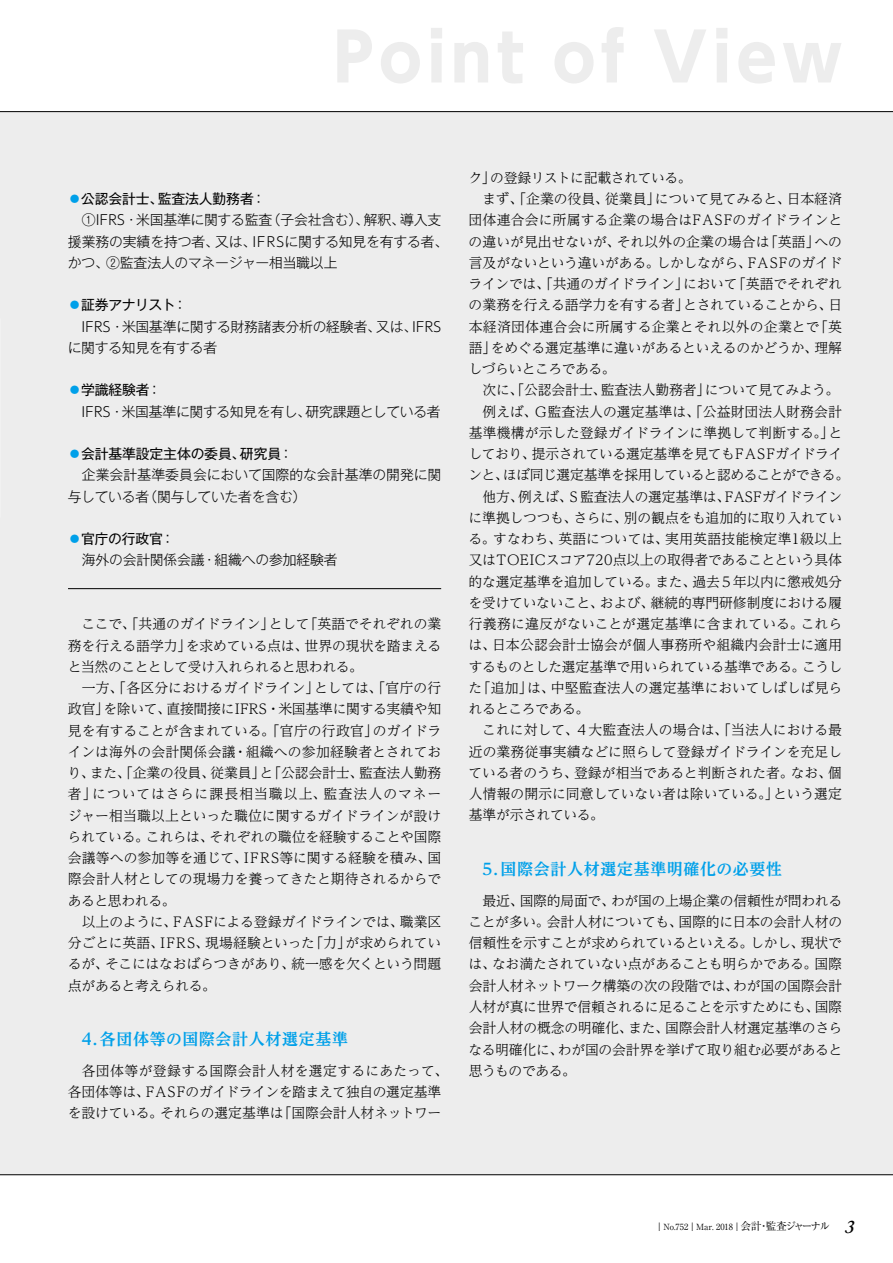
<style>
.page{position:relative;width:893px;height:1263px;background:#fff}
.page>*{position:absolute;margin:0;border:0;box-sizing:border-box;transform-origin:0 0}
.t1{font:700 15.9px "UD Reimin Pr 6 N";letter-spacing:.045em;color:#00a0e9}
.t2{font:300 13.8px/21.3px "UD Reimin Pr 6 N";letter-spacing:-.01em;color:#000;text-align:justify}
.t3{font:300 13.8px/21.3px "Gothic MB101 Pr 6 N";letter-spacing:-.015em;color:#000}
.t4{font:300 13.8px "UD Reimin Pr 6 N";letter-spacing:.01em;color:#000}
.t5{font:300 13.8px "UD Reimin Pr 6 N";letter-spacing:.015em;color:#000}
.t6{font:300 13.8px "UD Reimin Pr 6 N";letter-spacing:-.03em;color:#000}
.t7{font:13.8px "Gothic MB101 Pr 6 N";letter-spacing:-.01em;color:#000}
.t8{font:300 13.8px "UD Reimin Pr 6 N";letter-spacing:-.045em;color:#000}
.t9{font:300 13.8px "UD Reimin Pr 6 N";letter-spacing:-.035em;color:#000}
.t10{font:8.55px "Ryumin Pr 6 N";color:#000}
.s1{color:#00a0e9}
.s2{font-family:"UD Shin Go Pr 6 N"}
.s3{font-weight:400;color:#00a0e9}
.s4{font-weight:400}
.s5{font-size:10.65px}
.s6{font-family:"Adobe Caslon Pro";font-weight:600;font-style:italic;font-size:19.2px}
</style>
<div class="page">
<div style="left:0;top:112px;width:893px;height:1063px;background:#ededed"></div>
<hr style="left:68px;top:588px;width:373px;height:1px;background:#000">
<hr style="left:0;top:1174px;width:893px;height:1px;background:#000">
<hr style="left:0;top:111px;width:893px;height:1px;background:#000">
<p class="t7" style="left:68px;top:187px;width:199px"><span class="s1">●</span>公認会計士、監査法人勤務者：</p>
<p class="t3" style="left:82px;top:208px;width:361px">①<span class="s2">IFRS</span>・米国基準に関する監査（子会社含む）、解釈、導入支</p>
<p class="t3" style="left:68px;top:229px;width:382px">援業務の実績を持つ者、又は、<span class="s2">IFRS</span>に関する知見を有する者、</p>
<p class="t3" style="left:68px;top:251px;width:271px">かつ、②監査法人のマネージャー相当職以上</p>
<p class="t7" style="left:68px;top:294px;width:121px"><span class="s1">●</span>証券アナリスト：</p>
<p class="t3" style="left:82px;top:315px;width:361px"><span class="s2">IFRS</span>・米国基準に関する財務諸表分析の経験者、又は、<span class="s2">IFRS</span></p>
<p class="t3" style="left:68px;top:336px;width:151px">に関する知見を有する者</p>
<p class="t3" style="left:82px;top:378px;width:361px;text-indent:-14px"><span class="s3">●</span><span class="s4">学識経験者：<br></span><span class="s2">IFRS</span>・米国基準に関する知見を有し、研究課題としている者</p>
<p class="t7" style="left:68px;top:442px;width:227px"><span class="s1">●</span>会計基準設定主体の委員、研究員：</p>
<p class="t3" style="left:82px;top:463px;width:361px">企業会計基準委員会において国際的な会計基準の開発に関</p>
<p class="t3" style="left:68px;top:485px;width:240px">与している者（関与していた者を含む）</p>
<p class="t3" style="left:82px;top:527px;width:257px;text-indent:-14px"><span class="s3">●</span><span class="s4">官庁の行政官：<br></span>海外の会計関係会議・組織への参加経験者</p>
<p class="t2" style="left:68px;top:613px;width:375px;text-indent:14px">ここで、「共通のガイドライン」として「英語でそれぞれの業務を行える語学力」を求めている点は、世界の現状を踏まえると当然のこととして受け入れられると思われる。</p>
<p class="t2" style="left:68px;top:677px;width:375px;text-indent:14px">一方、「各区分におけるガイドライン」としては、「官庁の行政官」を除いて、直接間接にIFRS・米国基準に関する実績や知見を有することが含まれている。「官庁の行政官」のガイドラインは海外の会計関係会議・組織への参加経験者とされており、また、「企業の役員、従業員」と「公認会計士、監査法人勤務者」についてはさらに課長相当職以上、監査法人のマネージャー相当職以上といった職位に関するガイドラインが設けられている。これらは、それぞれの職位を経験することや国際会議等への参加等を通じて、IFRS等に関する経験を積み、国際会計人材としての現場力を養ってきたと期待されるからであると思われる。</p>
<p class="t2" style="left:68px;top:910px;width:375px;text-indent:14px">以上のように、FASFによる登録ガイドラインでは、職業区分ごとに英語、IFRS、現場経験といった「力」が求められているが、そこにはなおばらつきがあり、統一感を欠くという問題点があると考えられる。</p>
<p class="t1" style="left:82px;top:1026px;width:268px">4. 各団体等の国際会計人材選定基準</p>
<p class="t2" style="left:68px;top:1059px;width:382px;text-align:left;text-indent:14px">各団体等が登録する国際会計人材を選定するにあたって、各団体等は、FASFのガイドラインを踏まえて独自の選定基準を設けている。それらの選定基準は「国際会計人材ネットワー</p>
<p class="t6" style="left:469px;top:166px;width:225px">ク」の登録リストに記載されている。</p>
<p class="t2" style="left:482px;top:188px;width:361px">まず、「企業の役員、従業員」について見てみると、日本経済</p>
<p class="t4" style="left:469px;top:209px;width:375px">団体連合会に所属する企業の場合はFASFのガイドラインと</p>
<p class="t2" style="left:469px;top:230px;width:375px">の違いが見出せないが、それ以外の企業の場合は「英語」への</p>
<p class="t2" style="left:469px;top:251px;width:375px">言及がないという違いがある。しかしながら、FASFのガイド</p>
<p class="t2" style="left:469px;top:273px;width:375px">ラインでは、「共通のガイドライン」において「英語でそれぞれ</p>
<p class="t2" style="left:469px;top:294px;width:375px">の業務を行える語学力を有する者」とされていることから、日</p>
<p class="t5" style="left:469px;top:315px;width:375px">本経済団体連合会に所属する企業とそれ以外の企業とで「英</p>
<p class="t2" style="left:469px;top:336px;width:375px">語」をめぐる選定基準に違いがあるといえるのかどうか、理解</p>
<p class="t9" style="left:468px;top:358px;width:149px">しづらいところである。</p>
<p class="t2" style="left:482px;top:379px;width:358px">次に、「公認会計士、監査法人勤務者」について見てみよう。</p>
<p class="t4" style="left:483px;top:400px;width:361px">例えば、Ｇ監査法人の選定基準は、「公益財団法人財務会計</p>
<p class="t2" style="left:469px;top:421px;width:375px">基準機構が示した登録ガイドラインに準拠して判断する。」と</p>
<p class="t2" style="left:468px;top:443px;width:375px">しており、提示されている選定基準を見てもFASFガイドライ</p>
<p class="t8" style="left:468px;top:464px;width:382px">ンと、ほぼ同じ選定基準を採用していると認めることができる。</p>
<p class="t2" style="left:483px;top:485px;width:361px">他方、例えば、Ｓ監査法人の選定基準は、FASFガイドライン</p>
<p class="t2" style="left:469px;top:506px;width:375px">に準拠しつつも、さらに、別の観点をも追加的に取り入れてい</p>
<p class="t4" style="left:469px;top:528px;width:375px">る。すなわち、英語については、実用英語技能検定準1級以上</p>
<p class="t2" style="left:469px;top:549px;width:375px">又はTOEICスコア720点以上の取得者であることという具体</p>
<p class="t2" style="left:469px;top:570px;width:375px">的な選定基準を追加している。また、過去５年以内に懲戒処分</p>
<p class="t2" style="left:469px;top:591px;width:375px">を受けていないこと、および、継続的専門研修制度における履</p>
<p class="t4" style="left:469px;top:613px;width:375px">行義務に違反がないことが選定基準に含まれている。これら</p>
<p class="t5" style="left:469px;top:634px;width:375px">は、日本公認会計士協会が個人事務所や組織内会計士に適用</p>
<p class="t6" style="left:469px;top:655px;width:375px">するものとした選定基準で用いられている基準である。こうし</p>
<p class="t2" style="left:469px;top:676px;width:375px">た「追加」は、中堅監査法人の選定基準においてしばしば見ら</p>
<p class="t9" style="left:469px;top:698px;width:122px">れるところである。</p>
<p class="t2" style="left:482px;top:719px;width:361px">これに対して、４大監査法人の場合は、「当法人における最</p>
<p class="t2" style="left:469px;top:740px;width:375px">近の業務従事実績などに照らして登録ガイドラインを充足し</p>
<p class="t2" style="left:469px;top:761px;width:375px">ている者のうち、登録が相当であると判断された者。なお、個</p>
<p class="t2" style="left:469px;top:783px;width:375px">人情報の開示に同意していない者は除いている。」という選定</p>
<p class="t2" style="left:469px;top:804px;width:137px">基準が示されている。</p>
<p class="t1" style="left:483px;top:856px;width:301px">5. 国際会計人材選定基準明確化の必要性</p>
<p class="t2" style="left:468px;top:889px;width:375px;text-indent:14px">最近、国際的局面で、わが国の上場企業の信頼性が問われることが多い。会計人材についても、国際的に日本の会計人材の信頼性を示すことが求められているといえる。しかし、現状では、なお満たされていない点があることも明らかである。国際会計人材ネットワーク構築の次の段階では、わが国の国際会計人材が真に世界で信頼されるに足ることを示すためにも、国際会計人材の概念の明確化、また、国際会計人材選定基準のさらなる明確化に、わが国の会計界を挙げて取り組む必要があると思うものである。</p>
<p class="t10" style="left:655px;top:1220px;width:201px">｜No.752｜Mar. 2018｜<span class="s5">会計・監査ジャーナル</span> <span class="s6">3</span></p>
</div>
